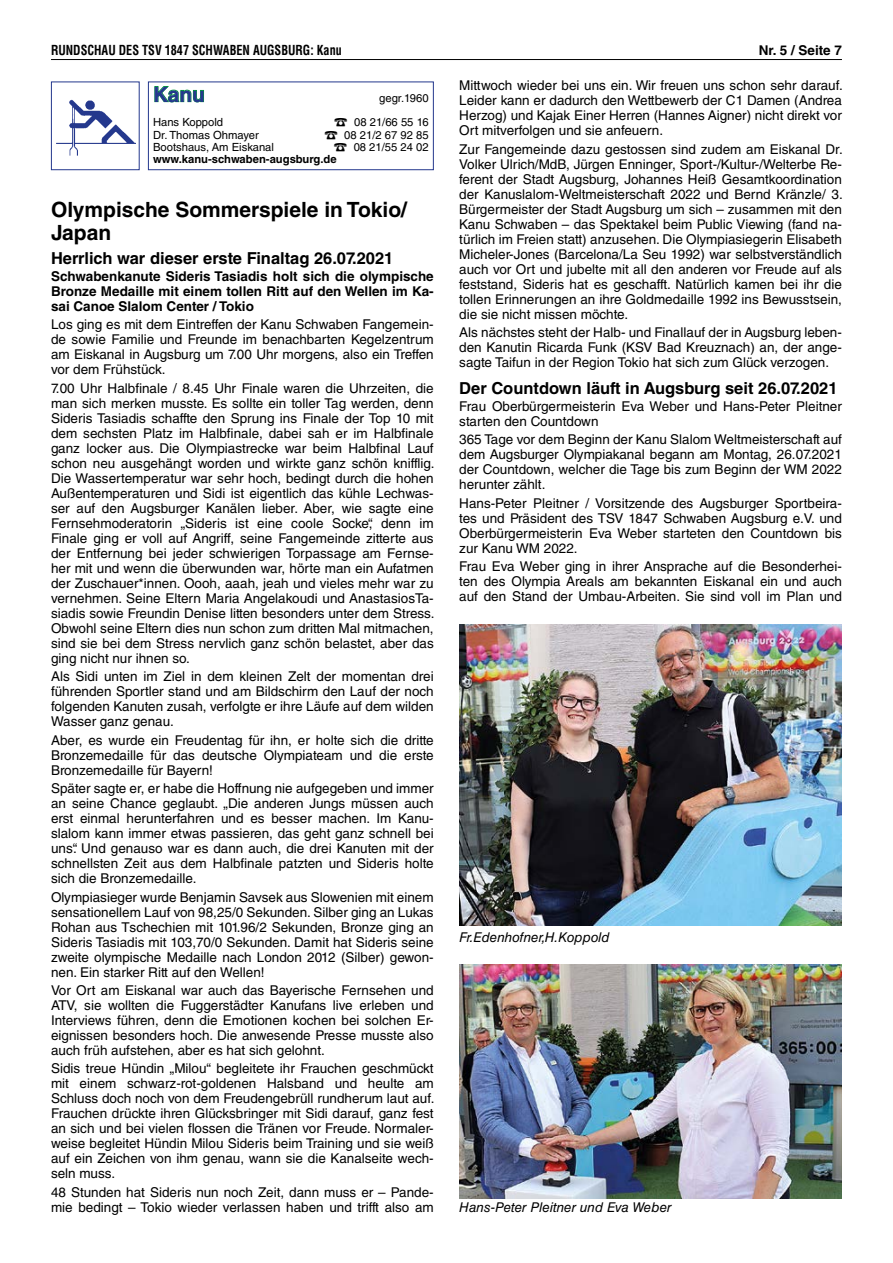
<style>
.page{position:relative;width:893px;height:1263px;background:#fff}
.page>*{position:absolute;margin:0;border:0;box-sizing:border-box;transform-origin:0 0}
.t1{font:700 21px/22.5px "Helvetica LT Std";color:#000}
.t2{font:700 21px "Helvetica LT Std";color:#24388d}
.t3{font:700 16.5px "Helvetica LT Std";color:#000}
.t4{font:13.5px/15px "Helvetica LT Std";color:#000;text-align:justify}
.t5{font:700 13.5px/15px "Helvetica LT Std";color:#000;text-align:justify}
.t6{font:italic 13.5px "Helvetica LT Std";color:#000}
.t7{font:700 condensed 13.5px "Helvetica LT Std";color:#000;scale:.9 1}
.t8{font:11.25px "Helvetica LT Std";color:#000}
.t9{font:700 11.25px "Helvetica LT Std";color:#000}
</style>
<div class="page">
<hr style="left:51px;top:59px;width:791px;height:1px;background:#000">
<img style="left:56px;top:99px;width:80px;height:57px">
<div style="left:51px;top:82px;width:89px;height:88px;border:1px solid #24388d"></div>
<svg style="left:154px;top:86px;width:50px;height:17px"></svg>
<div style="left:148px;top:82px;width:286px;height:88px;border:1px solid #24388d"></div>
<img style="left:459px;top:625px;width:383px;height:301px">
<img style="left:459px;top:965px;width:383px;height:233px">
<p class="t7" style="left:51px;top:42px;width:325px">RUNDSCHAU DES TSV 1847 SCHWABEN AUGSBURG: Kanu</p>
<p class="t5" style="left:759px;top:43px;width:85px">Nr. 5 / Seite 7</p>
<h1 class="t2" style="left:153px;top:81px;width:53px">Kanu</h1>
<p class="t8" style="left:379px;top:91px;width:51px">gegr.1960</p>
<p class="t8" style="left:153px;top:116px;width:72px">Hans Koppold</p>
<p class="t8" style="left:354px;top:116px;width:76px">08 21/66 55 16</p>
<p class="t8" style="left:153px;top:128px;width:107px">Dr. Thomas Ohmayer</p>
<p class="t8" style="left:344px;top:128px;width:86px">08 21/2 67 92 85</p>
<p class="t8" style="left:153px;top:140px;width:122px">Bootshaus, Am Eiskanal</p>
<p class="t8" style="left:354px;top:140px;width:77px">08 21/55 24 02</p>
<p class="t9" style="left:153px;top:152px;width:185px">www.kanu-schwaben-augsburg.de</p>
<h1 class="t1" style="left:51px;top:198px;width:358px">Olympische Sommerspiele in Tokio/<br>Japan</h1>
<p class="t3" style="left:51px;top:248px;width:344px">Herrlich war dieser erste Finaltag 26.07.2021</p>
<p class="t5" style="left:51px;top:269px;width:384px">Schwabenkanute Sideris Tasiadis holt sich die olympische Bronze Medaille mit einem tollen Ritt auf den Wellen im Ka&shy;sai Canoe Slalom Center / Tokio</p>
<p class="t4" style="left:51px;top:317px;width:384px">Los ging es mit dem Eintreffen der Kanu Schwaben Fangemein&shy;de sowie Familie und Freunde im benachbarten Kegelzentrum am Eiskanal in Augsburg um 7.00 Uhr morgens, also ein Treffen vor dem Frühstück.</p>
<p class="t4" style="left:51px;top:381px;width:385px">7.00 Uhr Halbfinale / 8.45 Uhr Finale waren die Uhrzeiten, die man sich merken musste. Es sollte ein toller Tag werden, denn Sideris Tasiadis schaffte den Sprung ins Finale der Top 10 mit dem sechsten Platz im Halbfinale, dabei sah er im Halbfinale ganz locker aus. Die Olympiastrecke war beim Halbfinal Lauf schon neu ausgehängt worden und wirkte ganz schön knifflig.<br>Die Wassertemperatur war sehr hoch, bedingt durch die hohen Außentemperaturen und Sidi ist eigentlich das kühle Lechwas&shy;ser auf den Augsburger Kanälen lieber. Aber, wie sagte eine Fernsehmoderatorin „Sideris ist eine coole Socke“, denn im Finale ging er voll auf Angriff, seine Fangemeinde zitterte aus der Entfernung bei jeder schwierigen Torpassage am Fernse&shy;her mit und wenn die überwunden war, hörte man ein Aufatmen der Zuschauer*innen. Oooh, aaah, jeah und vieles mehr war zu vernehmen. Seine Eltern Maria Angelakoudi und AnastasiosTa&shy;siadis sowie Freundin Denise litten besonders unter dem Stress.<br>Obwohl seine Eltern dies nun schon zum dritten Mal mitmachen, sind sie bei dem Stress nervlich ganz schön belastet, aber das ging nicht nur ihnen so.</p>
<p class="t4" style="left:51px;top:669px;width:384px">Als Sidi unten im Ziel in dem kleinen Zelt der momentan drei führenden Sportler stand und am Bildschirm den Lauf der noch folgenden Kanuten zusah, verfolgte er ihre Läufe auf dem wilden Wasser ganz genau.</p>
<p class="t4" style="left:51px;top:732px;width:384px">Aber, es wurde ein Freudentag für ihn, er holte sich die dritte Bronzemedaille für das deutsche Olympiateam und die erste Bronzemedaille für Bayern!</p>
<p class="t4" style="left:51px;top:781px;width:384px">Später sagte er, er habe die Hoffnung nie aufgegeben und immer an seine Chance geglaubt. „Die anderen Jungs müssen auch erst einmal herunterfahren und es besser machen. Im Kanu&shy;slalom kann immer etwas passieren, das geht ganz schnell bei uns“. Und genauso war es dann auch, die drei Kanuten mit der schnellsten Zeit aus dem Halbfinale patzten und Sideris holte sich die Bronzemedaille.</p>
<p class="t4" style="left:51px;top:889px;width:384px">Olympiasieger wurde Benjamin Savsek aus Slowenien mit einem sensationellem Lauf von 98,25/0 Sekunden. Silber ging an Lukas Rohan aus Tschechien mit 101.96/2 Sekunden, Bronze ging an Sideris Tasiadis mit 103,70/0 Sekunden. Damit hat Sideris seine zweite olympische Medaille nach London 2012 (Silber) gewon&shy;nen. Ein starker Ritt auf den Wellen!</p>
<p class="t4" style="left:51px;top:983px;width:384px">Vor Ort am Eiskanal war auch das Bayerische Fernsehen und ATV, sie wollten die Fuggerstädter Kanufans live erleben und Interviews führen, denn die Emotionen kochen bei solchen Er&shy;eignissen besonders hoch. Die anwesende Presse musste also auch früh aufstehen, aber es hat sich gelohnt.</p>
<p class="t4" style="left:51px;top:1061px;width:385px">Sidis treue Hündin „Milou“ begleitete ihr Frauchen geschmückt mit einem schwarz-rot-goldenen Halsband und heulte am Schluss doch noch von dem Freudengebrüll rundherum laut auf.<br>Frauchen drückte ihren Glücksbringer mit Sidi darauf, ganz fest an sich und bei vielen flossen die Tränen vor Freude. Normaler&shy;weise begleitet Hündin Milou Sideris beim Training und sie weiß auf ein Zeichen von ihm genau, wann sie die Kanalseite wech&shy;seln muss.</p>
<p class="t4" style="left:51px;top:1184px;width:384px">48 Stunden hat Sideris nun noch Zeit, dann muss er – Pande&shy;mie bedingt – Tokio wieder verlassen haben und trifft also am</p>
<p class="t4" style="left:459px;top:78px;width:385px">Mittwoch wieder bei uns ein. Wir freuen uns schon sehr darauf.<br>Leider kann er dadurch den Wettbewerb der C1 Damen (Andrea Herzog) und Kajak Einer Herren (Hannes Aigner) nicht direkt vor Ort mitverfolgen und sie anfeuern.</p>
<p class="t4" style="left:459px;top:142px;width:385px">Zur Fangemeinde dazu gestossen sind zudem am Eiskanal Dr.<br>Volker Ulrich/MdB, Jürgen Enninger, Sport-/Kultur-/Welterbe Re&shy;ferent der Stadt Augsburg, Johannes Heiß Gesamtkoordination der Kanuslalom-Weltmeisterschaft 2022 und Bernd Kränzle/ 3.<br>Bürgermeister der Stadt Augsburg um sich – zusammen mit den Kanu Schwaben – das Spektakel beim Public Viewing (fand na&shy;türlich im Freien statt) anzusehen. Die Olympiasiegerin Elisabeth Micheler-Jones (Barcelona/La Seu 1992) war selbstverständlich auch vor Ort und jubelte mit all den anderen vor Freude auf als feststand, Sideris hat es geschafft. Natürlich kamen bei ihr die tollen Erinnerungen an ihre Goldmedaille 1992 ins Bewusstsein, die sie nicht missen möchte.</p>
<p class="t4" style="left:459px;top:325px;width:384px">Als nächstes steht der Halb- und Finallauf der in Augsburg leben&shy;den Kanutin Ricarda Funk (KSV Bad Kreuznach) an, der ange&shy;sagte Taifun in der Region Tokio hat sich zum Glück verzogen.</p>
<p class="t3" style="left:459px;top:378px;width:380px">Der Countdown läuft in Augsburg seit 26.07.2021</p>
<p class="t4" style="left:459px;top:399px;width:384px">Frau Oberbürgermeisterin Eva Weber und Hans-Peter Pleitner starten den Countdown</p>
<p class="t4" style="left:459px;top:432px;width:384px">365 Tage vor dem Beginn der Kanu Slalom Weltmeisterschaft auf dem Augsburger Olympiakanal begann am Montag, 26.07.2021 der Countdown, welcher die Tage bis zum Beginn der WM 2022 herunter zählt.</p>
<p class="t4" style="left:459px;top:495px;width:384px">Hans-Peter Pleitner / Vorsitzende des Augsburger Sportbeira&shy;tes und Präsident des TSV 1847 Schwaben Augsburg e.V. und Oberbürgermeisterin Eva Weber starteten den Countdown bis zur Kanu WM 2022.</p>
<p class="t4" style="left:459px;top:559px;width:384px">Frau Eva Weber ging in ihrer Ansprache auf die Besonderhei&shy;ten des Olympia Areals am bekannten Eiskanal ein und auch auf den Stand der Umbau-Arbeiten. Sie sind voll im Plan und</p>
<p class="t6" style="left:459px;top:929px;width:152px">Fr.Edenhofner,H.Koppold</p>
<p class="t6" style="left:459px;top:1199px;width:214px">Hans-Peter Pleitner und Eva Weber</p>
</div>
